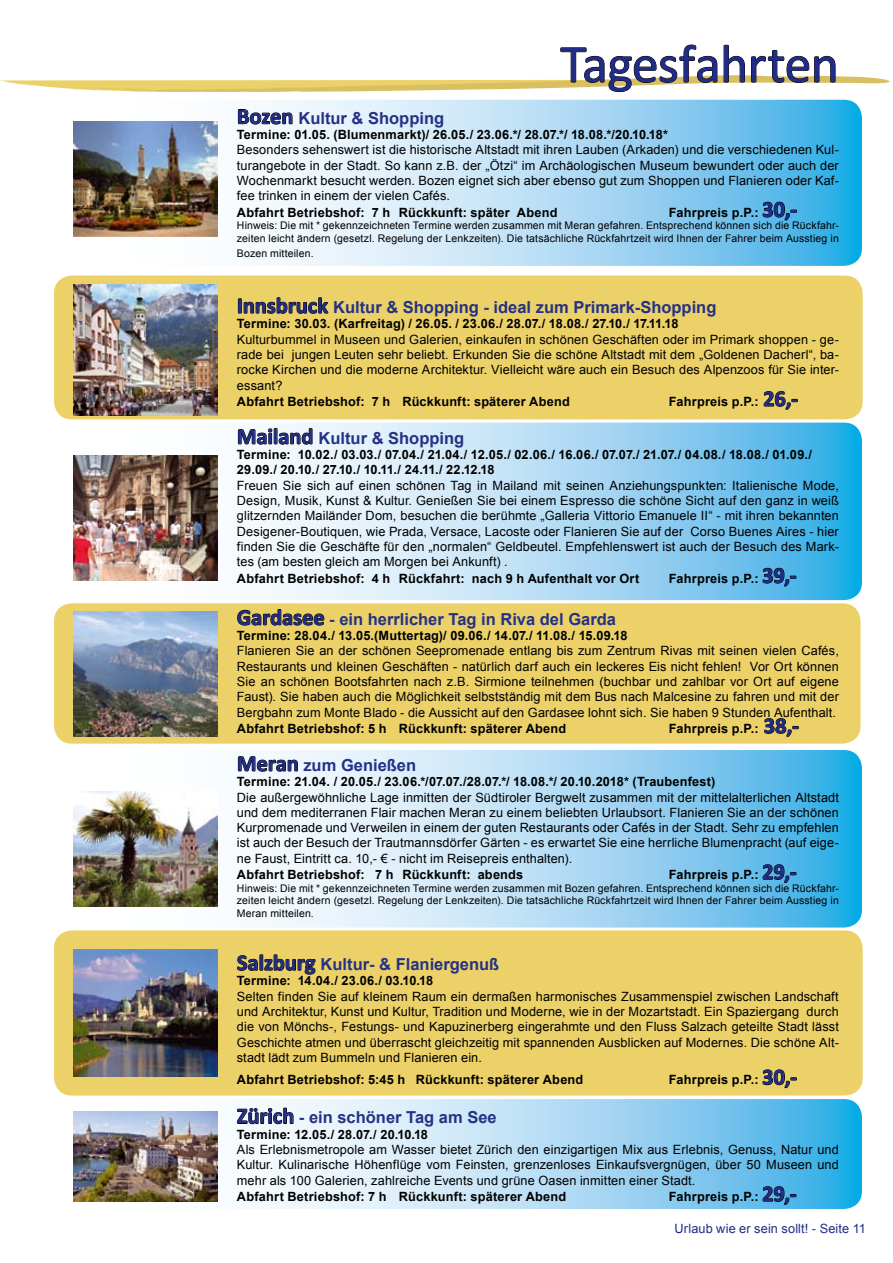
<style>
.page{position:relative;width:893px;height:1263px;background:#fff}
.page>*{position:absolute;margin:0;border:0;box-sizing:border-box;transform-origin:0 0}
.t1{font:54px "Calibri";letter-spacing:-.015em;color:#202c85}
.t2{font:700 16.5px "Arial";color:#243285}
.t3{font:12.75px/15.3px "Arial";letter-spacing:.01em;color:#000;text-align:justify}
.t4{font:700 12.75px/15.3px "Arial";letter-spacing:.015em;color:#000}
.t5{font:12.75px "Arial";letter-spacing:.01em;color:#202c85}
.t6{font:10.5px/12.6px "Arial";letter-spacing:.015em;color:#000}
.s1{font-family:"Calibri";font-size:22.5px;color:#202c85}
</style>
<div class="page">
<div style="left:54px;top:275px;width:809px;height:144px;background:#ecd169;border-radius:18px"></div>
<svg style="left:73px;top:100px;width:789px;height:166px"></svg>
<div style="left:54px;top:930px;width:809px;height:165px;background:#ecd169;border-radius:18px"></div>
<svg style="left:73px;top:750px;width:789px;height:177px"></svg>
<img style="left:74px;top:121px;width:143px;height:116px">
<svg style="left:73px;top:1099px;width:789px;height:110px"></svg>
<div style="left:54px;top:603px;width:806px;height:141px;background:#ecd169;border-radius:18px"></div>
<svg style="left:73px;top:423px;width:789px;height:177px"></svg>
<img style="left:74px;top:455px;width:143px;height:126px">
<img style="left:74px;top:284px;width:143px;height:132px">
<img style="left:74px;top:791px;width:143px;height:115px">
<img style="left:74px;top:949px;width:143px;height:127px">
<svg style="left:0;top:44px;width:890px;height:48px"></svg>
<svg style="left:238px;top:109px;width:54px;height:15px"></svg>
<svg style="left:763px;top:202px;width:34px;height:19px"></svg>
<svg style="left:238px;top:297px;width:90px;height:17px"></svg>
<svg style="left:764px;top:391px;width:34px;height:19px"></svg>
<svg style="left:238px;top:428px;width:74px;height:16px"></svg>
<svg style="left:763px;top:568px;width:33px;height:19px"></svg>
<svg style="left:237px;top:609px;width:87px;height:16px"></svg>
<svg style="left:764px;top:718px;width:35px;height:19px"></svg>
<svg style="left:238px;top:756px;width:60px;height:15px"></svg>
<svg style="left:763px;top:864px;width:33px;height:19px"></svg>
<svg style="left:237px;top:954px;width:78px;height:20px"></svg>
<svg style="left:763px;top:1070px;width:34px;height:19px"></svg>
<svg style="left:237px;top:1108px;width:56px;height:16px"></svg>
<svg style="left:763px;top:1186px;width:33px;height:19px"></svg>
<img style="left:74px;top:1112px;width:143px;height:90px">
<img style="left:74px;top:612px;width:143px;height:124px">
<h1 class="t1" style="left:560px;top:27px;width:280px">Tagesfahrten</h1>
<p class="t2" style="left:237px;top:106px;width:209px"><span class="s1">Bozen</span> Kultur &amp; Shopping</p>
<p class="t4" style="left:237px;top:127px;width:433px">Termine: 01.05. (Blumenmarkt)/ 26.05./ 23.06.*/ 28.07.*/ 18.08.*/20.10.18*</p>
<p class="t3" style="left:237px;top:142px;width:604px">Besonders sehenswert ist die historische Altstadt mit ihren Lauben (Arkaden) und die verschiedenen Kul&shy;turangebote in der Stadt. So kann z.B. der „Ötzi“ im Archäologischen Museum bewundert oder auch der Wochenmarkt besucht werden. Bozen eignet sich aber ebenso gut zum Shoppen und Flanieren oder Kaf&shy;fee trinken in einem der vielen Cafés.</p>
<p class="t4" style="left:237px;top:205px;width:322px">Abfahrt Betriebshof: 7 h Rückkunft: später Abend</p>
<p class="t4" style="left:669px;top:205px;width:130px">Fahrpreis p.P.: <span class="s1">30,-</span></p>
<p class="t6" style="left:237px;top:219px;width:604px">Hinweis: Die mit * gekennzeichneten Termine werden zusammen mit Meran gefahren. Entsprechend können sich die Rückfahr&shy;zeiten leicht ändern (gesetzl. Regelung der Lenkzeiten). Die tatsächliche Rückfahrtzeit wird Ihnen der Fahrer beim Ausstieg in</p>
<p class="t6" style="left:237px;top:247px;width:78px">Bozen mitteilen.</p>
<p class="t2" style="left:237px;top:296px;width:481px"><span class="s1">Innsbruck</span> Kultur &amp; Shopping - ideal zum Primark-Shopping</p>
<p class="t4" style="left:237px;top:316px;width:443px">Termine: 30.03. (Karfreitag) / 26.05. / 23.06./ 28.07./ 18.08./ 27.10./ 17.11.18</p>
<p class="t3" style="left:237px;top:331px;width:604px">Kulturbummel in Museen und Galerien, einkaufen in schönen Geschäften oder im Primark shoppen - ge&shy;rade bei jungen Leuten sehr beliebt. Erkunden Sie die schöne Altstadt mit dem „Goldenen Dacherl“, ba&shy;rocke Kirchen und die moderne Architektur. Vielleicht wäre auch ein Besuch des Alpenzoos für Sie inter&shy;essant?</p>
<p class="t4" style="left:237px;top:394px;width:334px">Abfahrt Betriebshof: 7 h Rückkunft: späterer Abend</p>
<p class="t4" style="left:669px;top:394px;width:131px">Fahrpreis p.P.: <span class="s1">26,-</span></p>
<p class="t2" style="left:237px;top:426px;width:229px"><span class="s1">Mailand</span> Kultur &amp; Shopping</p>
<p class="t4" style="left:237px;top:447px;width:577px">Termine: 10.02./ 03.03./ 07.04./ 21.04./ 12.05./ 02.06./ 16.06./ 07.07./ 21.07./ 04.08./ 18.08./ 01.09./<br>29.09./ 20.10./ 27.10./ 10.11./ 24.11./ 22.12.18</p>
<p class="t3" style="left:237px;top:477px;width:604px">Freuen Sie sich auf einen schönen Tag in Mailand mit seinen Anziehungspunkten: Italienische Mode, Design, Musik, Kunst &amp; Kultur. Genießen Sie bei einem Espresso die schöne Sicht auf den ganz in weiß glitzernden Mailänder Dom, besuchen die berühmte „Galleria Vittorio Emanuele II“ - mit ihren bekannten Desigener-Boutiquen, wie Prada, Versace, Lacoste oder Flanieren Sie auf der Corso Buenes Aires - hier finden Sie die Geschäfte für den „normalen“ Geldbeutel. Empfehlenswert ist auch der Besuch des Mark&shy;tes (am besten gleich am Morgen bei Ankunft) .</p>
<p class="t4" style="left:237px;top:571px;width:404px">Abfahrt Betriebshof: 4 h Rückfahrt: nach 9 h Aufenthalt vor Ort</p>
<p class="t4" style="left:669px;top:571px;width:129px">Fahrpreis p.P.: <span class="s1">39,-</span></p>
<p class="t2" style="left:237px;top:607px;width:381px"><span class="s1">Gardasee</span> - ein herrlicher Tag in Riva del Garda</p>
<p class="t4" style="left:237px;top:628px;width:392px">Termine: 28.04./ 13.05.(Muttertag)/ 09.06./ 14.07./ 11.08./ 15.09.18</p>
<p class="t3" style="left:237px;top:643px;width:604px">Flanieren Sie an der schönen Seepromenade entlang bis zum Zentrum Rivas mit seinen vielen Cafés, Restaurants und kleinen Geschäften - natürlich darf auch ein leckeres Eis nicht fehlen! Vor Ort können Sie an schönen Bootsfahrten nach z.B. Sirmione teilnehmen (buchbar und zahlbar vor Ort auf eigene Faust). Sie haben auch die Möglichkeit selbstständig mit dem Bus nach Malcesine zu fahren und mit der Bergbahn zum Monte Blado - die Aussicht auf den Gardasee lohnt sich. Sie haben 9 Stunden Aufenthalt.</p>
<p class="t4" style="left:237px;top:721px;width:331px">Abfahrt Betriebshof: 5 h Rückkunft: späterer Abend</p>
<p class="t4" style="left:669px;top:721px;width:132px">Fahrpreis p.P.: <span class="s1">38,-</span></p>
<p class="t2" style="left:237px;top:753px;width:181px"><span class="s1">Meran</span> zum Genießen</p>
<p class="t4" style="left:237px;top:774px;width:480px">Termine: 21.04. / 20.05./ 23.06.*/07.07./28.07.*/ 18.08.*/ 20.10.2018* (Traubenfest)</p>
<p class="t3" style="left:237px;top:789px;width:604px">Die außergewöhnliche Lage inmitten der Südtiroler Bergwelt zusammen mit der mittelalterlichen Altstadt und dem mediterranen Flair machen Meran zu einem beliebten Urlaubsort. Flanieren Sie an der schönen Kurpromenade und Verweilen in einem der guten Restaurants oder Cafés in der Stadt. Sehr zu empfehlen ist auch der Besuch der Trautmannsdörfer Gärten - es erwartet Sie eine herrliche Blumenpracht (auf eige&shy;ne Faust, Eintritt ca. 10,- € - nicht im Reisepreis enthalten).</p>
<p class="t4" style="left:237px;top:867px;width:288px">Abfahrt Betriebshof: 7 h Rückkunft: abends</p>
<p class="t4" style="left:669px;top:867px;width:129px">Fahrpreis p.P.: <span class="s1">29,-</span></p>
<p class="t6" style="left:237px;top:882px;width:604px;text-align:justify">Hinweis: Die mit * gekennzeichneten Termine werden zusammen mit Bozen gefahren. Entsprechend können sich die Rückfahr&shy;zeiten leicht ändern (gesetzl. Regelung der Lenkzeiten). Die tatsächliche Rückfahrtzeit wird Ihnen der Fahrer beim Ausstieg in Meran mitteilen.</p>
<p class="t2" style="left:237px;top:953px;width:264px"><span class="s1">Salzburg</span> Kultur- &amp; Flaniergenuß</p>
<p class="t4" style="left:237px;top:973px;width:198px">Termine: 14.04./ 23.06./ 03.10.18</p>
<p class="t3" style="left:237px;top:988px;width:604px">Selten finden Sie auf kleinem Raum ein dermaßen harmonisches Zusammenspiel zwischen Landschaft und Architektur, Kunst und Kultur, Tradition und Moderne, wie in der Mozartstadt. Ein Spaziergang durch die von Mönchs-, Festungs- und Kapuzinerberg eingerahmte und den Fluss Salzach geteilte Stadt lässt Geschichte atmen und überrascht gleichzeitig mit spannenden Ausblicken auf Modernes. Die schöne Alt&shy;stadt lädt zum Bummeln und Flanieren ein.</p>
<p class="t4" style="left:237px;top:1072px;width:348px">Abfahrt Betriebshof: 5:45 h Rückkunft: späterer Abend</p>
<p class="t4" style="left:669px;top:1072px;width:130px">Fahrpreis p.P.: <span class="s1">30,-</span></p>
<p class="t2" style="left:237px;top:1106px;width:261px"><span class="s1">Zürich</span> - ein schöner Tag am See</p>
<p class="t4" style="left:237px;top:1127px;width:193px">Termine: 12.05./ 28.07./ 20.10.18</p>
<p class="t3" style="left:237px;top:1142px;width:603px">Als Erlebnismetropole am Wasser bietet Zürich den einzigartigen Mix aus Erlebnis, Genuss, Natur und Kultur. Kulinarische Höhenflüge vom Feinsten, grenzenloses Einkaufsvergnügen, über 50 Museen und mehr als 100 Galerien, zahlreiche Events und grüne Oasen inmitten einer Stadt.</p>
<p class="t4" style="left:237px;top:1189px;width:331px">Abfahrt Betriebshof: 7 h Rückkunft: späterer Abend</p>
<p class="t4" style="left:669px;top:1189px;width:129px">Fahrpreis p.P.: <span class="s1">29,-</span></p>
<p class="t5" style="left:675px;top:1220px;width:193px">Urlaub wie er sein sollt! - Seite 11</p>
</div>
